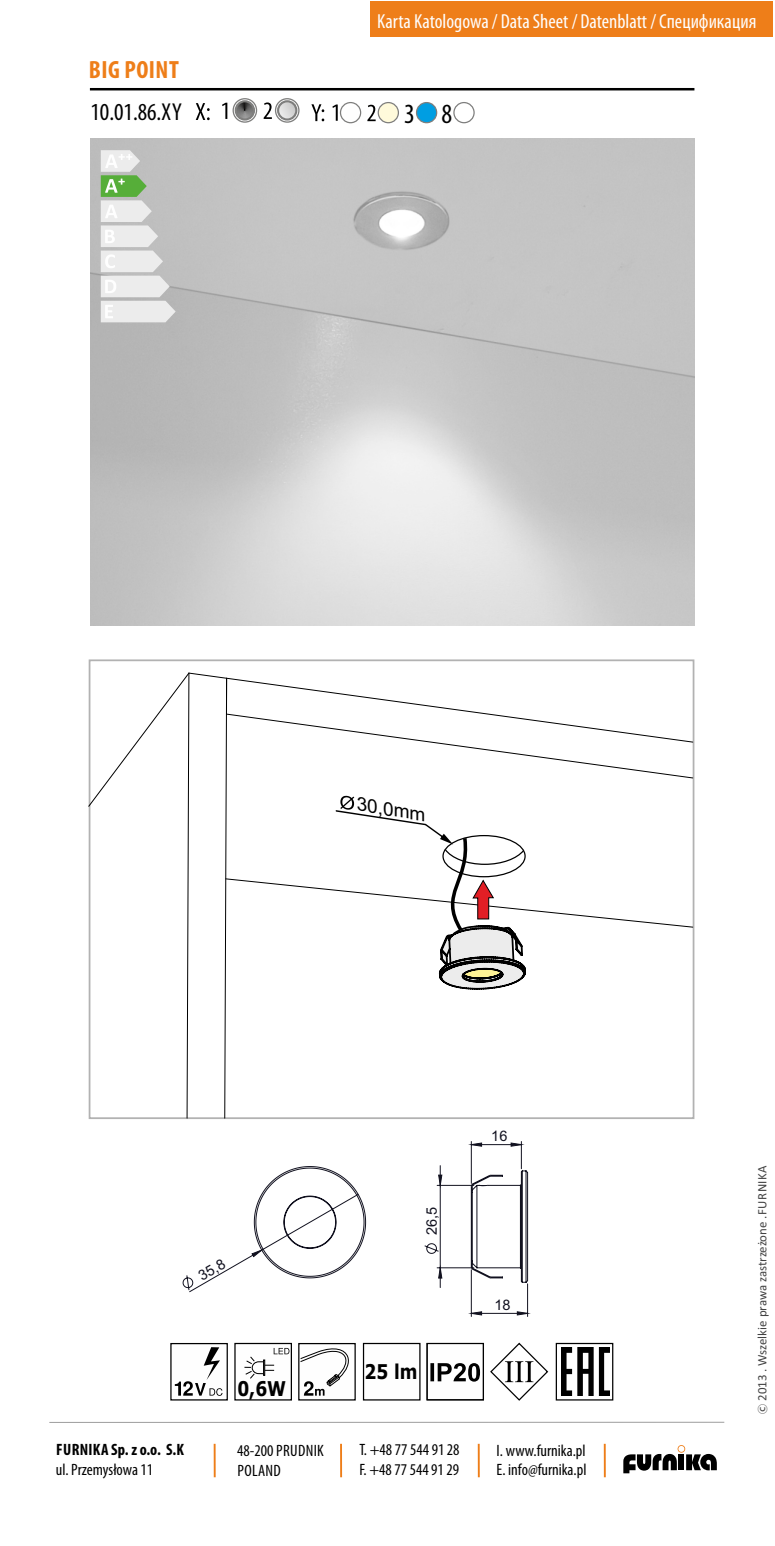
<style>
.page{position:relative;width:775px;height:1546px;background:#fff}
.page>*{position:absolute;margin:0;border:0;box-sizing:border-box;transform-origin:0 0}
.t1{font:condensed 27.75px "Myriad Pro";color:#000}
.t2{font:700 condensed 25px "Myriad Pro";letter-spacing:.02em;color:#ee7e19}
.t3{font:condensed 24.5px "Myriad Pro";color:#000}
.t4{font:700 20.5px "Verdana";color:#000;scale:.82 1}
.t5{font:condensed 20.25px "Myriad Pro";color:#fefefe}
.t6{font:italic 18.75px "Arial";color:#000}
.t7{font:condensed 16.5px/19.5px "Myriad Pro";color:#000}
.t8{font:condensed 16.5px/19.5px "Myriad Pro";letter-spacing:.02em;color:#000}
.t9{font:700 condensed 16.5px "Myriad Pro";letter-spacing:.02em;color:#000}
.t10{font:14.5px "Arial";color:#11111f}
.t11{font:13px "Calibri";color:#424242}
.s1{font-family:"Koz Go Pr 6 N";font-weight:700;font-size:10px}
</style>
<div class="page">
<svg style="left:623px;top:1445px;width:94px;height:27px"></svg>
<hr style="left:49px;top:1421px;width:675px;height:1px;background:#9d9d9d">
<hr style="left:214px;top:1443px;width:1px;height:33px;background:#ee7e19">
<hr style="left:341px;top:1443px;width:1px;height:33px;background:#ee7e19">
<hr style="left:478px;top:1443px;width:1px;height:33px;background:#ee7e19">
<hr style="left:604px;top:1443px;width:1px;height:33px;background:#ee7e19">
<div style="left:370px;top:1px;width:403px;height:35px;background:#ee7e19"></div>
<div style="left:234px;top:1342px;width:58px;height:58px;border:1px solid #000"></div>
<svg style="left:362px;top:1342px;width:59px;height:58px"></svg>
<div style="left:556px;top:1342px;width:57px;height:58px;border:1px solid #000"></div>
<img style="left:561px;top:1347px;width:48px;height:48px">
<svg style="left:300px;top:1344px;width:54px;height:52px"></svg>
<div style="left:298px;top:1342px;width:58px;height:58px;border:1px solid #000"></div>
<svg style="left:300px;top:1345px;width:50px;height:50px"></svg>
<svg style="left:244px;top:1347px;width:45px;height:31px"></svg>
<div style="left:170px;top:1342px;width:58px;height:58px;border:1px solid #000"></div>
<svg style="left:175px;top:1347px;width:48px;height:48px"></svg>
<div style="left:426px;top:1342px;width:58px;height:58px;border:1px solid #000"></div>
<div style="left:427px;top:1342px;width:57px;height:57px;border:1px solid #000"></div>
<svg style="left:430px;top:1363px;width:50px;height:18px"></svg>
<svg style="left:490px;top:1342px;width:59px;height:59px"></svg>
<hr style="left:90px;top:88px;width:604px;height:2px;background:#000">
<svg style="left:311px;top:104px;width:13px;height:17px"></svg>
<svg style="left:367px;top:105px;width:9px;height:16px"></svg>
<svg style="left:332px;top:104px;width:6px;height:17px"></svg>
<div style="left:378px;top:103px;width:20px;height:20px;background:#fffadb;border-radius:50%"></div>
<div style="left:378px;top:102px;width:21px;height:21px;border:1px solid #7e7e7d;border-radius:50%"></div>
<div style="left:340px;top:102px;width:21px;height:21px;border:1px solid #7e7e7d;border-radius:50%"></div>
<div style="left:416px;top:102px;width:21px;height:21px;background:#009ee2;border:1px solid #7e7e7d;border-radius:50%"></div>
<svg style="left:101px;top:150px;width:75px;height:172px"></svg>
<svg style="left:88px;top:672px;width:605px;height:446px"></svg>
<hr style="left:527px;top:1283px;width:1px;height:33px;background:#11111f">
<hr style="left:471px;top:1269px;width:1px;height:47px;background:#11111f">
<svg style="left:471px;top:1310px;width:57px;height:5px"></svg>
<svg style="left:424px;top:1141px;width:105px;height:146px"></svg>
<svg style="left:183px;top:1166px;width:183px;height:126px"></svg>
<div style="left:453px;top:102px;width:22px;height:21px;border:1px solid #7e7e7d;border-radius:50%"></div>
<svg style="left:196px;top:103px;width:14px;height:17px"></svg>
<svg style="left:264px;top:102px;width:8px;height:17px"></svg>
<svg style="left:278px;top:101px;width:18px;height:18px"></svg>
<div style="left:277px;top:100px;width:20px;height:21px;border:2px solid #7e7e7d;border-radius:50%"></div>
<div style="left:275px;top:98px;width:25px;height:25px;border:1px solid #7e7e7d;border-radius:50%"></div>
<svg style="left:222px;top:103px;width:5px;height:16px"></svg>
<svg style="left:236px;top:101px;width:18px;height:18px"></svg>
<div style="left:235px;top:100px;width:20px;height:21px;border:2px solid #7e7e7d;border-radius:50%"></div>
<div style="left:233px;top:98px;width:24px;height:25px;border:1px solid #7e7e7d;border-radius:50%"></div>
<h2 class="t2" style="left:89px;top:59px;width:91px">BIG POINT</h2>
<h3 class="t3" style="left:90px;top:102px;width:93px">10.01.86.XY</h3>
<p class="t5" style="left:377px;top:13px;width:381px">Karta Katologowa / Data Sheet / Datenblatt / Cпецификация</p>
<h1 class="t1" style="left:404px;top:102px;width:12px">3</h1>
<h1 class="t1" style="left:442px;top:102px;width:12px">8</h1>
<p class="t6" style="left:359px;top:796px;width:71px;rotate:9deg">30,0mm</p>
<p class="t10" style="left:491px;top:1130px;width:18px">16</p>
<p class="t10" style="left:197px;top:1271px;width:30px;rotate:-30deg">35,8</p>
<p class="t10" style="left:426px;top:1234px;width:30px;rotate:-90deg">26,5</p>
<p class="t10" style="left:494px;top:1299px;width:18px">18</p>
<p class="t9" style="left:56px;top:1442px;width:129px">FURNIKA Sp. z o.o. S.K</p>
<p class="t7" style="left:56px;top:1460px;width:99px">ul. Przemysłowa 11</p>
<p class="t4" style="left:237px;top:1379px;width:61px">0,6W</p>
<p class="t4" style="left:365px;top:1362px;width:66px">25 lm</p>
<p class="t8" style="left:237px;top:1442px;width:88px">48-200 PRUDNIK<br>POLAND</p>
<p class="t7" style="left:497px;top:1441px;width:91px">I. www.furnika.pl<br>E. info@furnika.pl</p>
<p class="t7" style="left:359px;top:1441px;width:102px">T. +48 77 544 91 28<br>F. +48 77 544 91 29</p>
<p class="t11" style="left:757px;top:1413px;width:250px;rotate:-90deg"><span class="s1">Ⓒ</span> 2013 . Wszelkie prawa zastrzeżone .FURNIKA</p>
</div>
